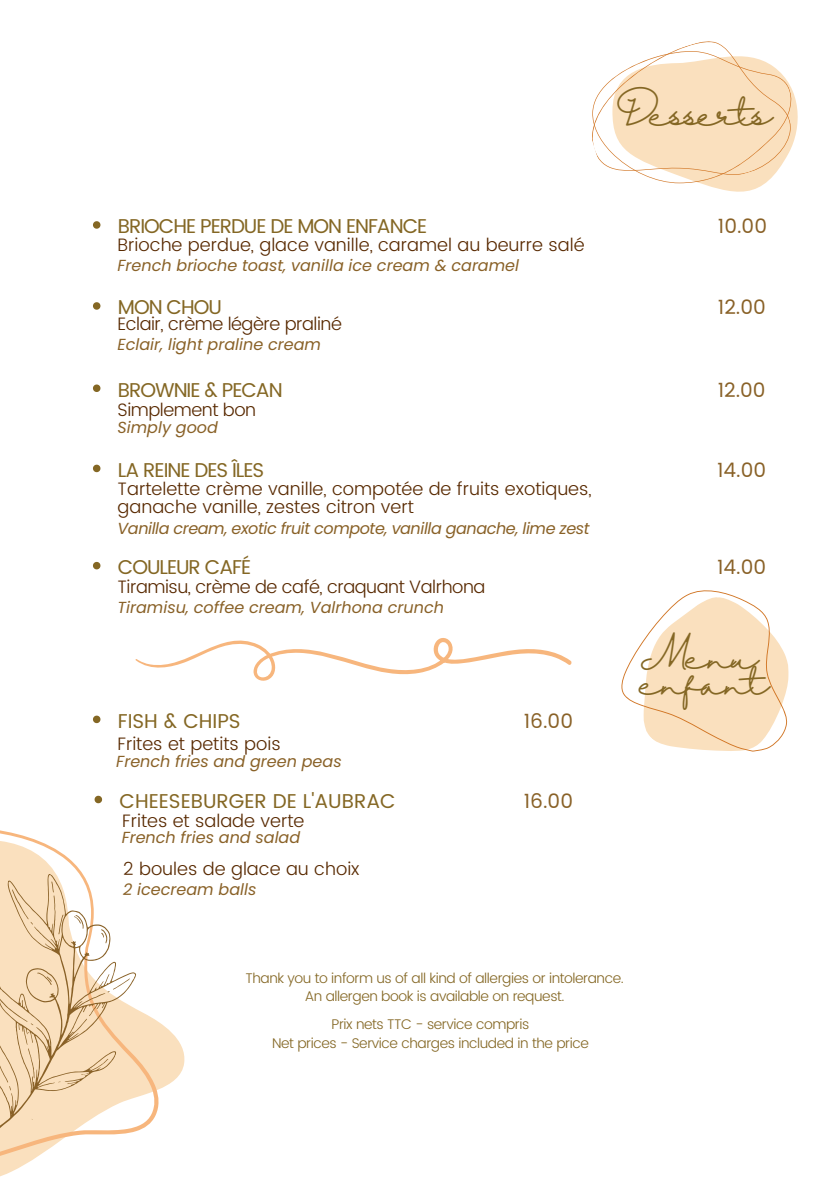
<style>
.page{position:relative;width:839px;height:1191px;background:#fff}
.page>*{position:absolute;margin:0;border:0;box-sizing:border-box;transform-origin:0 0}
.t1{font:32.2px "Halimun";letter-spacing:-.2em;color:#846724}
.t2{font:32px/25.6px "Halimun";letter-spacing:-.095em;color:#846724}
.t3{font:20px "Poppins";letter-spacing:-.05em;color:#846724}
.t4{font:20px "Poppins";color:#896127}
.t5{font:20px "Poppins";color:#846724}
.t6{font:300 18px/18px "Poppins";color:#582900}
.t7{font:300 18px "Poppins";letter-spacing:-.025em;color:#582900}
.t8{font:italic 16px "Poppins";color:#896127}
.t9{font:italic 16px "Poppins";letter-spacing:-.025em;color:#896127}
.t10{font:300 14px "Poppins";letter-spacing:-.03em;color:#846724}
</style>
<div class="page">
<svg style="left:0;top:795px;width:185px;height:382px"></svg>
<svg style="left:0;top:863px;width:160px;height:298px;fill:#fae0be"></svg>
<svg style="left:5px;top:889px;width:30px;height:36px"></svg>
<svg style="left:57px;top:914px;width:8px;height:21px"></svg>
<svg style="left:49px;top:881px;width:8px;height:12px"></svg>
<svg style="left:35px;top:972px;width:19px;height:13px"></svg>
<svg style="left:0;top:1032px;width:42px;height:59px;background:#ecd0ab"></svg>
<svg style="left:98px;top:929px;width:12px;height:15px"></svg>
<svg style="left:107px;top:975px;width:23px;height:18px"></svg>
<svg style="left:72px;top:915px;width:14px;height:14px"></svg>
<svg style="left:81px;top:1069px;width:11px;height:7px"></svg>
<svg style="left:592px;top:41px;width:206px;height:151px;fill:#fae0be"></svg>
<svg style="left:621px;top:590px;width:168px;height:162px;fill:#fae0be"></svg>
<svg style="left:135px;top:638px;width:437px;height:43px"></svg>
<svg style="left:93px;top:221px;width:7px;height:8px"></svg>
<svg style="left:93px;top:302px;width:7px;height:8px"></svg>
<svg style="left:93px;top:385px;width:7px;height:7px"></svg>
<svg style="left:93px;top:465px;width:7px;height:7px"></svg>
<svg style="left:93px;top:562px;width:7px;height:7px"></svg>
<svg style="left:93px;top:716px;width:7px;height:7px"></svg>
<svg style="left:95px;top:796px;width:7px;height:7px"></svg>
<h3 class="t1" style="left:617px;top:96px;width:157px">Desserts</h3>
<h4 class="t3" style="left:118px;top:215px;width:311px">BRIOCHE PERDUE DE MON ENFANCE</h4>
<p class="t6" style="left:118px;top:235px;width:468px">Brioche perdue, glace vanille, caramel au beurre salé</p>
<h2 class="t8" style="left:118px;top:254px;width:403px">French brioche toast, vanilla ice cream &amp; caramel</h2>
<h4 class="t3" style="left:118px;top:296px;width:105px">MON CHOU</h4>
<p class="t7" style="left:118px;top:313px;width:226px">Eclair, crème légère praliné</p>
<h2 class="t8" style="left:118px;top:333px;width:205px">Eclair, light praline cream</h2>
<h4 class="t3" style="left:118px;top:378px;width:166px">BROWNIE &amp; PECAN</h4>
<p class="t8" style="left:118px;top:416px;width:102px">Simply good</p>
<h2 class="t7" style="left:118px;top:399px;width:140px">Simplement bon</h2>
<h4 class="t3" style="left:118px;top:458px;width:148px">LA REINE DES ÎLES</h4>
<p class="t6" style="left:118px;top:480px;width:475px">Tartelette crème vanille, compotée de fruits exotiques, ganache vanille, zestes citron vert</p>
<h2 class="t9" style="left:118px;top:517px;width:473px">Vanilla cream, exotic fruit compote, vanilla ganache, lime zest</h2>
<p class="t3" style="left:118px;top:555px;width:135px">COULEUR CAFÉ</p>
<h3 class="t7" style="left:118px;top:576px;width:369px">Tiramisu, crème de café, craquant Valrhona</h3>
<h4 class="t8" style="left:118px;top:597px;width:328px">Tiramisu, coffee cream, Valrhona crunch</h4>
<p class="t5" style="left:118px;top:709px;width:124px">FISH &amp; CHIPS</p>
<h2 class="t6" style="left:118px;top:735px;width:165px">Frites et petits pois</h2>
<h3 class="t8" style="left:116px;top:750px;width:227px">French fries and green peas</h3>
<p class="t5" style="left:120px;top:789px;width:277px">CHEESEBURGER DE L'AUBRAC</p>
<p class="t6" style="left:122px;top:812px;width:184px">Frites et salade verte</p>
<p class="t8" style="left:122px;top:826px;width:180px">French fries and salad</p>
<h3 class="t6" style="left:123px;top:860px;width:238px">2 boules de glace au choix</h3>
<h4 class="t8" style="left:123px;top:878px;width:135px">2 icecream balls</h4>
<h4 class="t4" style="left:523px;top:709px;width:51px">16.00</h4>
<h2 class="t4" style="left:523px;top:789px;width:51px">16.00</h2>
<h3 class="t4" style="left:718px;top:215px;width:51px">10.00</h3>
<h3 class="t4" style="left:718px;top:296px;width:49px">12.00</h3>
<h3 class="t4" style="left:717px;top:378px;width:49px">12.00</h3>
<p class="t4" style="left:717px;top:458px;width:51px">14.00</p>
<p class="t4" style="left:717px;top:555px;width:51px">14.00</p>
<p class="t2" style="left:639px;top:645px;width:131px">Menu enfant</p>
<h1 class="t10" style="left:245px;top:970px;width:380px">Thank you to inform us of all kind of allergies or intolerance.</h1>
<p class="t10" style="left:304px;top:988px;width:261px">An allergen book is available on request.</p>
<h2 class="t10" style="left:331px;top:1016px;width:199px">Prix nets TTC - service compris</h2>
<p class="t10" style="left:272px;top:1035px;width:318px">Net prices - Service charges included in the price</p>
</div>
